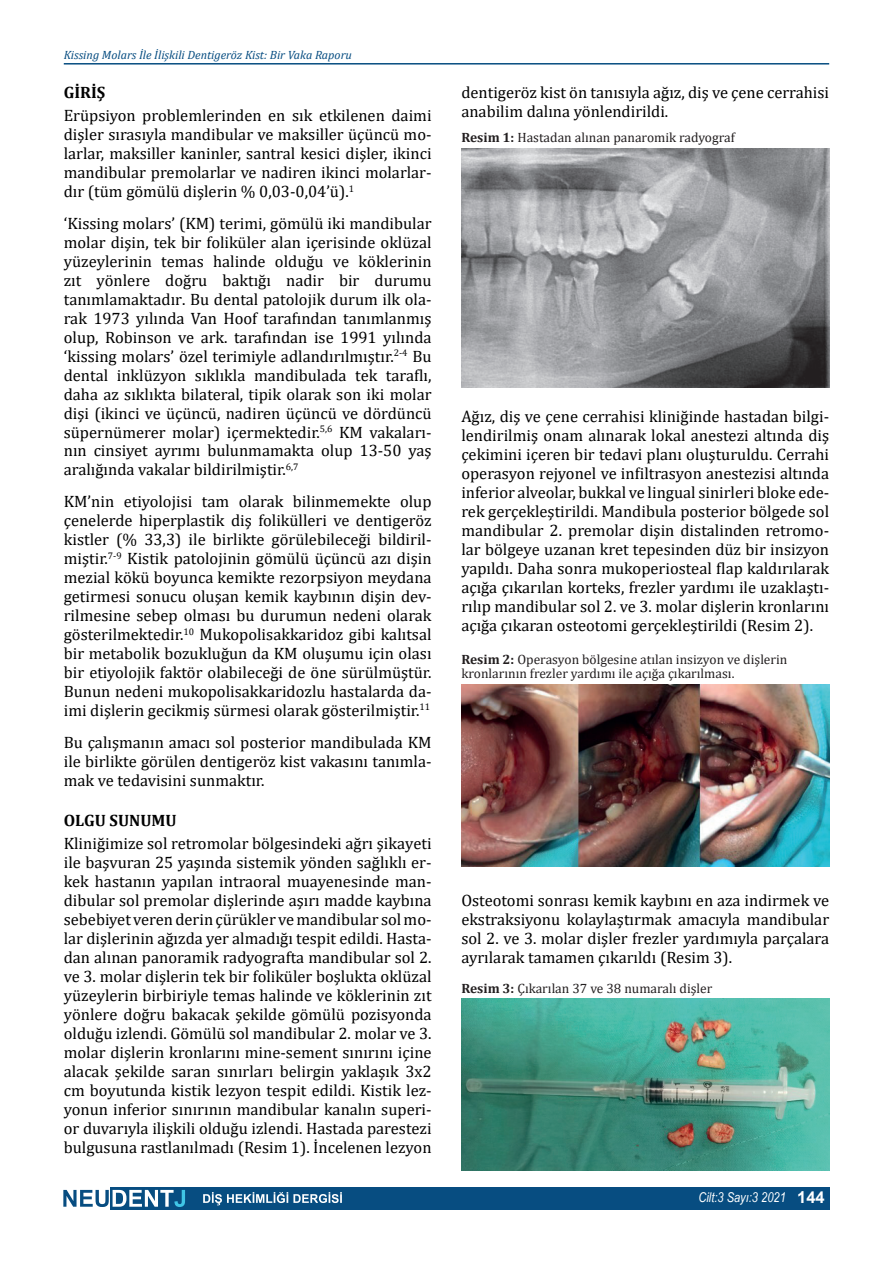
<style>
.page{position:relative;width:893px;height:1263px;background:#fff}
.page>*{position:absolute;margin:0;border:0;box-sizing:border-box;transform-origin:0 0}
.t1{font:16.5px/18.9px "Cambria";color:#000001;text-align:justify}
.t2{font:700 16.5px "Cambria";color:#000001}
.t3{font:13.5px/13.5px "Cambria";color:#231f20}
.t4{font:italic 13.5px "Arial Narrow";color:#fff}
.t5{font:italic 12px "Cambria";color:#074d81}
.s1{font-weight:700}
.s2{font-family:"Arial";font-weight:700;font-style:normal;font-size:16.5px}
</style>
<div class="page">
<div style="left:110px;top:1187px;width:719px;height:22px;background:#074d81"></div>
<svg style="left:63px;top:1190px;width:122px;height:17px"></svg>
<svg style="left:203px;top:1192px;width:139px;height:13px"></svg>
<hr style="left:64px;top:63px;width:765px;height:2px;background:#074d81">
<img style="left:461px;top:149px;width:368px;height:239px">
<img style="left:461px;top:684px;width:368px;height:182px">
<img style="left:461px;top:998px;width:368px;height:172px">
<p class="t5" style="left:64px;top:46px;width:290px">Kissing Molars İle İlişkili Dentigeröz Kist: Bir Vaka Raporu</p>
<p class="t2" style="left:64px;top:81px;width:43px">GİRİŞ</p>
<p class="t1" style="left:64px;top:106px;width:369px">Erüpsiyon problemlerinden en sık etkilenen daimi dişler sırasıyla mandibular ve maksiller üçüncü mo&shy;larlar, maksiller kaninler, santral kesici dişler, ikinci mandibular premolarlar ve nadiren ikinci molarlar&shy;dır (tüm gömülü dişlerin % 0,03-0,04’ü).<sup>1</sup></p>
<p class="t1" style="left:64px;top:214px;width:369px">‘Kissing molars’ (KM) terimi, gömülü iki mandibular molar dişin, tek bir foliküler alan içerisinde oklüzal yüzeylerinin temas halinde olduğu ve köklerinin zıt yönlere doğru baktığı nadir bir durumu tanımlamaktadır. Bu dental patolojik durum ilk ola&shy;rak 1973 yılında Van Hoof tarafından tanımlanmış olup, Robinson ve ark. tarafından ise 1991 yılında ‘kissing molars’ özel terimiyle adlandırılmıştır.<sup>2-4</sup> Bu dental inklüzyon sıklıkla mandibulada tek taraflı, daha az sıklıkta bilateral, tipik olarak son iki molar dişi (ikinci ve üçüncü, nadiren üçüncü ve dördüncü süpernümerer molar) içermektedir.<sup>5,6</sup> KM vakaları&shy;nın cinsiyet ayrımı bulunmamakta olup 13-50 yaş aralığında vakalar bildirilmiştir.<sup>6,7</sup></p>
<p class="t1" style="left:64px;top:492px;width:369px">KM’nin etiyolojisi tam olarak bilinmemekte olup çenelerde hiperplastik diş folikülleri ve dentigeröz kistler (% 33,3) ile birlikte görülebileceği bildiril&shy;miştir.<sup>7-9</sup> Kistik patolojinin gömülü üçüncü azı dişin mezial kökü boyunca kemikte rezorpsiyon meydana getirmesi sonucu oluşan kemik kaybının dişin dev&shy;rilmesine sebep olması bu durumun nedeni olarak gösterilmektedir.<sup>10</sup> Mukopolisakkaridoz gibi kalıtsal bir metabolik bozukluğun da KM oluşumu için olası bir etiyolojik faktör olabileceği de öne sürülmüştür.<br>Bunun nedeni mukopolisakkaridozlu hastalarda da&shy;imi dişlerin gecikmiş sürmesi olarak gösterilmiştir.<sup>11</sup></p>
<p class="t1" style="left:64px;top:732px;width:369px">Bu çalışmanın amacı sol posterior mandibulada KM ile birlikte görülen dentigeröz kist vakasını tanımla&shy;mak ve tedavisini sunmaktır.</p>
<p class="t2" style="left:64px;top:808px;width:114px">OLGU SUNUMU</p>
<p class="t1" style="left:64px;top:834px;width:369px">Kliniğimize sol retromolar bölgesindeki ağrı şikayeti ile başvuran 25 yaşında sistemik yönden sağlıklı er&shy;kek hastanın yapılan intraoral muayenesinde man&shy;dibular sol premolar dişlerinde aşırı madde kaybına sebebiyet veren derin çürükler ve mandibular sol mo&shy;lar dişlerinin ağızda yer almadığı tespit edildi. Hasta&shy;dan alınan panoramik radyografta mandibular sol 2. ve 3. molar dişlerin tek bir foliküler boşlukta oklüzal yüzeylerin birbiriyle temas halinde ve köklerinin zıt yönlere doğru bakacak şekilde gömülü pozisyonda olduğu izlendi. Gömülü sol mandibular 2. molar ve 3. molar dişlerin kronlarını mine-sement sınırını içine alacak şekilde saran sınırları belirgin yaklaşık 3x2 cm boyutunda kistik lezyon tespit edildi. Kistik lez&shy;yonun inferior sınırının mandibular kanalın superi&shy;or duvarıyla ilişkili olduğu izlendi. Hastada parestezi bulgusuna rastlanılmadı (Resim 1). İncelenen lezyon</p>
<p class="t1" style="left:461px;top:83px;width:369px">dentigeröz kist ön tanısıyla ağız, diş ve çene cerrahisi anabilim dalına yönlendirildi.</p>
<p class="t3" style="left:461px;top:131px;width:275px"><span class="s1">Resim 1:</span> Hastadan alınan panaromik radyograf</p>
<p class="t1" style="left:461px;top:407px;width:369px">Ağız, diş ve çene cerrahisi kliniğinde hastadan bilgi&shy;lendirilmiş onam alınarak lokal anestezi altında diş çekimini içeren bir tedavi planı oluşturuldu. Cerrahi operasyon rejyonel ve infiltrasyon anestezisi altında inferior alveolar, bukkal ve lingual sinirleri bloke ede&shy;rek gerçekleştirildi. Mandibula posterior bölgede sol mandibular 2. premolar dişin distalinden retromo&shy;lar bölgeye uzanan kret tepesinden düz bir insizyon yapıldı. Daha sonra mukoperiosteal flap kaldırılarak açığa çıkarılan korteks, frezler yardımı ile uzaklaştı&shy;rılıp mandibular sol 2. ve 3. molar dişlerin kronlarını açığa çıkaran osteotomi gerçekleştirildi (Resim 2).</p>
<p class="t3" style="left:461px;top:653px;width:328px"><span class="s1">Resim 2:</span> Operasyon bölgesine atılan insizyon ve dişlerin kronlarının frezler yardımı ile açığa çıkarılması.</p>
<p class="t1" style="left:461px;top:891px;width:369px">Osteotomi sonrası kemik kaybını en aza indirmek ve ekstraksiyonu kolaylaştırmak amacıyla mandibular sol 2. ve 3. molar dişler frezler yardımıyla parçalara ayrılarak tamamen çıkarıldı (Resim 3).</p>
<p class="t3" style="left:461px;top:981px;width:253px"><span class="s1">Resim 3:</span> Çıkarılan 37 ve 38 numaralı dişler</p>
<p class="t4" style="left:698px;top:1188px;width:128px">Cilt:3 Sayı:3 2021 <span class="s2">144</span></p>
</div>
